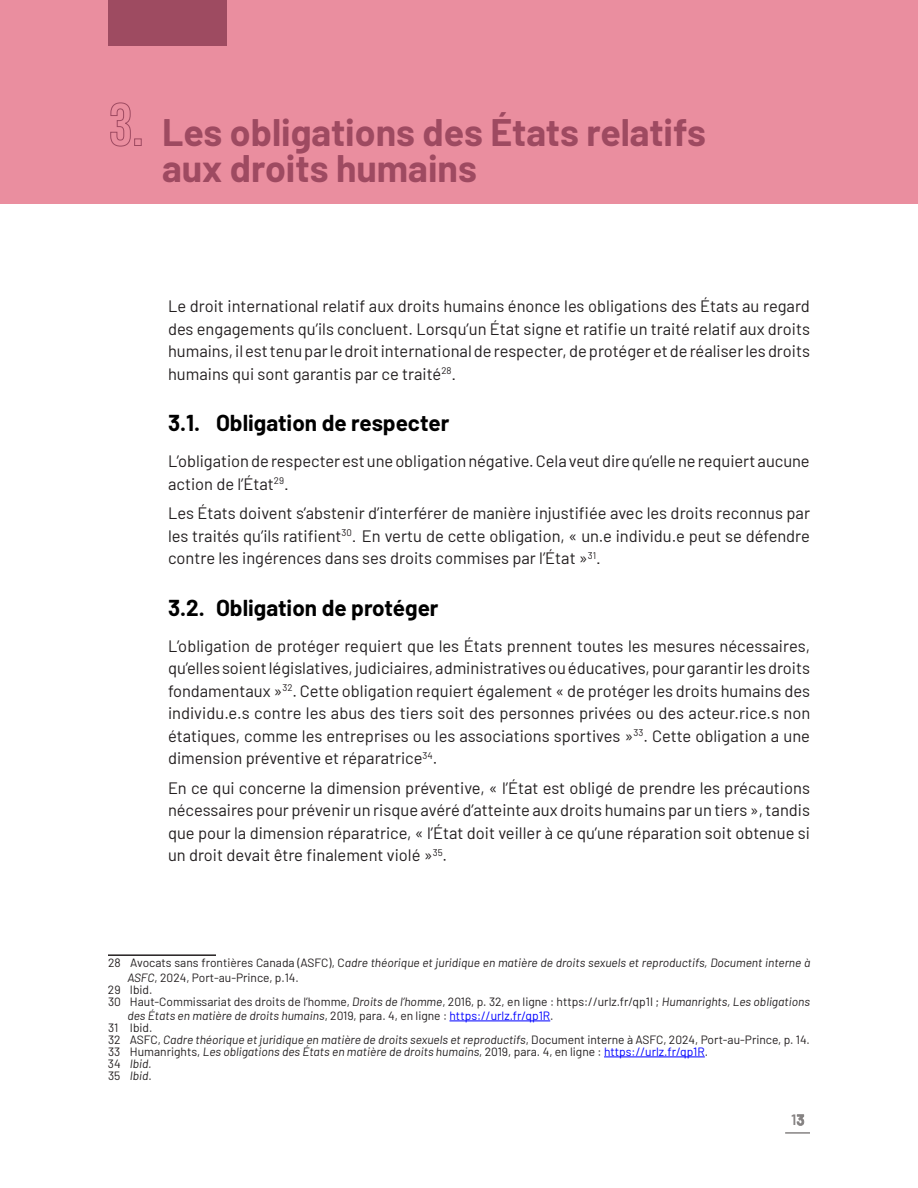
<style>
.page{position:relative;width:918px;height:1188px;background:#fff}
.page>*{position:absolute;margin:0;border:0;box-sizing:border-box;transform-origin:0 0}
.t1{font:700 37.5px/36px "Barlow";color:#9e4a61}
.t2{font:700 22.5px "Barlow";color:#000}
.corps_texte{font:16.5px/22.5px "Barlow";color:#231f20;text-align:justify}
.t3{font:600 15px "Barlow";color:#858282}
.Footnotes{font:italic 12px/14.4px "Barlow";color:#231f20}
.Footnotes-2{font:12px/14.4px "Barlow";color:#231f20}
.s1{font-family:"Bebas Neue Pro";font-size:60px}
.s2{font-family:"Arial"}
.s3{font-style:normal}
.s4{font-style:italic}
.s5{color:#00f}
.s6{font-style:normal;color:#00f}
</style>
<div class="page">
<hr style="left:785px;top:1132px;width:25px;height:2px;background:#858282">
<div style="left:0;top:0;width:918px;height:203px;background:#ea8e9f"></div>
<div style="left:108px;top:0;width:118px;height:45px;background:#9e4b61"></div>
<hr style="left:108px;top:954px;width:108px;height:2px;background:#231f20">
<hr style="left:450px;top:1021px;width:100px;height:1px;background:#00f">
<hr style="left:604px;top:1057px;width:101px;height:1px;background:#00f">
<p class="t1" style="left:162px;top:111px;width:546px;text-indent:-52px"><span class="s1">3.</span> Les obligations des États relatifs aux droits humains</p>
<p class="corps_texte" style="left:168px;top:294px;width:644px">Le droit international relatif aux droits humains énonce les obligations des États au regard des engagements qu’ils concluent. Lorsqu’un État signe et ratifie un traité relatif aux droits humains, il est tenu par le droit international de respecter, de protéger et de réaliser les droits humains qui sont garantis par ce traité<sup>28</sup><span class="s2">.</span></p>
<p class="t2" style="left:168px;top:406px;width:283px">3.1. Obligation de respecter</p>
<p class="corps_texte" style="left:168px;top:449px;width:643px">L’obligation de respecter est une obligation négative. Cela veut dire qu’elle ne requiert aucune action de l’État<sup>29</sup><span class="s2">.</span></p>
<p class="corps_texte" style="left:168px;top:501px;width:644px">Les États doivent s’abstenir d’interférer de manière injustifiée avec les droits reconnus par les traités qu’ils ratifient<sup>30</sup><span class="s2">.</span> En vertu de cette obligation, « un.e individu.e peut se défendre contre les ingérences dans ses droits commises par l’État »<sup>31</sup><span class="s2">.</span></p>
<p class="t2" style="left:168px;top:591px;width:272px">3.2. Obligation de protéger</p>
<p class="corps_texte" style="left:168px;top:633px;width:644px">L’obligation de protéger requiert que les États prennent toutes les mesures nécessaires, qu’elles soient législatives, judiciaires, administratives ou éducatives, pour garantir les droits fondamentaux »<sup>32</sup>. Cette obligation requiert également « de protéger les droits humains des individu.e.s contre les abus des tiers soit des personnes privées ou des acteur.rice.s non étatiques, comme les entreprises ou les associations sportives »<sup>33</sup>. Cette obligation a une dimension préventive et réparatrice<sup>34</sup>.</p>
<p class="corps_texte" style="left:168px;top:775px;width:644px">En ce qui concerne la dimension préventive, « l’État est obligé de prendre les précautions nécessaires pour prévenir un risque avéré d’atteinte aux droits humains par un tiers », tandis que pour la dimension réparatrice, « l’État doit veiller à ce qu’une réparation soit obtenue si un droit devait être finalement violé »<sup>35</sup>.</p>
<p class="Footnotes" style="left:127px;top:955px;width:684px;text-indent:-19px"><span class="s3">28 Avocats sans frontières Canada (ASFC), C</span>adre théorique et juridique en matière de droits sexuels et reproductifs, Document interne à<br>ASFC<span class="s3">, 2024, Port-au-Prince, p.14.</span></p>
<p class="Footnotes-2" style="left:108px;top:981px;width:46px">29 Ibid.</p>
<p class="Footnotes-2" style="left:128px;top:993px;width:684px;text-indent:-20px">30 Haut-Commissariat des droits de l’homme, <span class="s4">Droits de l’homme</span>, 2016, p. 32, en ligne : https://urlz.fr/qp1I ; <span class="s4">Humanrights, Les obligations des États en matière de droits humains</span>, 2019, para. 4, en ligne : <span class="s5">https://urlz.fr/qp1R</span>.</p>
<p class="Footnotes-2" style="left:108px;top:1020px;width:46px">31 Ibid.</p>
<p class="Footnotes" style="left:108px;top:1032px;width:703px"><span class="s3">32 ASFC,</span> Cadre théorique et juridique en matière de droits sexuels et reproductifs<span class="s3">, Document interne à ASFC, 2024, Port-au-Prince, p. 14.</span></p>
<p class="Footnotes" style="left:108px;top:1044px;width:602px"><span class="s3">33 Humanrights,</span> Les obligations des États en matière de droits humains<span class="s3">, 2019, para. 4, en ligne :</span> <span class="s6">https://urlz.fr/qp1R</span><span class="s3">.</span></p>
<p class="Footnotes" style="left:108px;top:1056px;width:45px"><span class="s3">34</span> Ibid.</p>
<p class="Footnotes" style="left:108px;top:1068px;width:45px"><span class="s3">35</span> Ibid<span class="s3">.</span></p>
<p class="t3" style="left:791px;top:1109px;width:15px">13</p>
</div>
